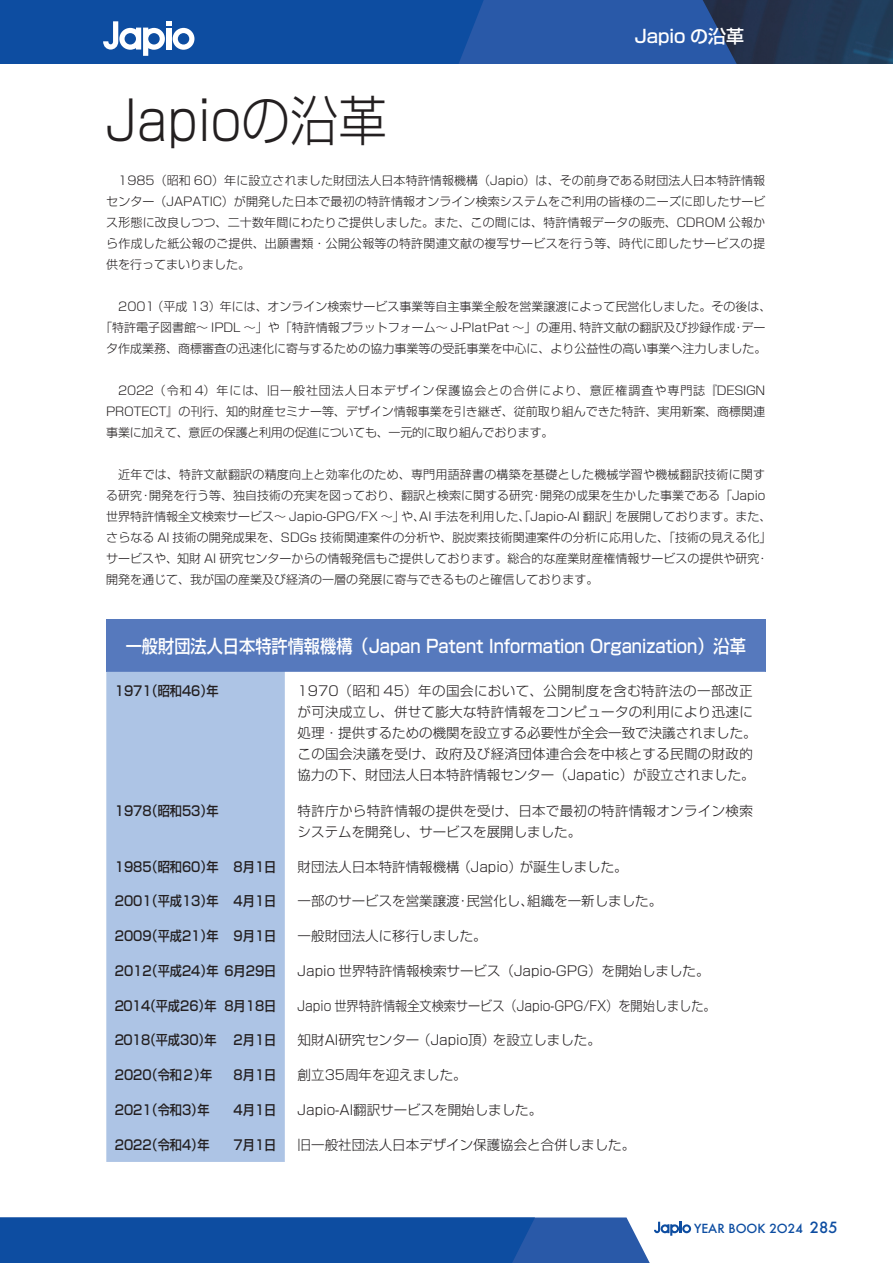
<style>
.page{position:relative;width:893px;height:1263px;background:#fff}
.page>*{position:absolute;margin:0;border:0;box-sizing:border-box;transform-origin:0 0}
.本文{font:300 54px "Shin Go Pro";color:#231f20;scale:.9 1}
.本文-2{font:500 18px "Shin Go Pro";color:#fff;scale:.9 1}
.本文-3{font:500 18px "Shin Go Pro";color:#fff}
.t1{font:500 15px "Futura";color:#0d4da1}
.本文-4{font:300 13.5px/21px "Shin Go Pro";letter-spacing:.025em;color:#231f20}
.本文-5{font:300 13.5px "Shin Go Pro";color:#231f20}
.本文-6{font:500 13.5px "Shin Go Pro";color:#231f20;scale:.9 1}
.本文-7{font:300 13.5px "Shin Go Pro";color:#231f20;scale:.9 1}
.本文-8{font:500 13.5px "Shin Go Pro";letter-spacing:-.02em;color:#231f20;scale:.9 1}
.t2{font:500 12.15px "Futura";color:#0d4da1}
.本文-9{font:300 12px/21px "Shin Go Pro";color:#231f20;text-align:justify}
</style>
<div class="page">
<img style="left:737px;top:0;width:156px;height:64px">
<svg style="left:484px;top:0;width:253px;height:64px;background:#2855a1"></svg>
<svg style="left:0;top:0;width:484px;height:64px;background:#1754a5"></svg>
<svg style="left:0;top:1217px;width:691px;height:46px;background:#235ca9"></svg>
<div style="left:106px;top:620px;width:659px;height:52px;background:#5679bd"></div>
<div style="left:106px;top:672px;width:179px;height:490px;background:#adc4e5"></div>
<p class="本文" style="left:106px;top:76px;width:314px">Japioの沿革</p>
<p class="本文-3" style="left:635px;top:21px;width:111px">Japio の沿革</p>
<p class="本文-9" style="left:106px;top:168px;width:661px;text-indent:12px">1985（昭和 60）年に設立されました財団法人日本特許情報機構（Japio）は、その前身である財団法人日本特許情報センター（JAPATIC）が開発した日本で最初の特許情報オンライン検索システムをご利用の皆様のニーズに即したサービス形態に改良しつつ、二十数年間にわたりご提供しました。また、この間には、特許情報データの販売、CDROM 公報から作成した紙公報のご提供、出願書類・公開公報等の特許関連文献の複写サービスを行う等、時代に即したサービスの提供を行ってまいりました。</p>
<p class="本文-9" style="left:118px;top:294px;width:655px">2001（平成 13）年には、オンライン検索サービス事業等自主事業全般を営業譲渡によって民営化しました。その後は、</p>
<p class="本文-9" style="left:100px;top:315px;width:667px">「特許電子図書館～ IPDL ～」や「特許情報プラットフォーム～ J-PlatPat ～」の運用、特許文献の翻訳及び抄録作成・デー</p>
<p class="本文-9" style="left:106px;top:336px;width:661px">タ作成業務、商標審査の迅速化に寄与するための協力事業等の受託事業を中心に、より公益性の高い事業へ注力しました。</p>
<p class="本文-9" style="left:106px;top:378px;width:661px;text-indent:12px">2022（令和 4）年には、旧一般社団法人日本デザイン保護協会との合併により、意匠権調査や専門誌『DESIGN PROTECT』の刊行、知的財産セミナー等、デザイン情報事業を引き継ぎ、従前取り組んできた特許、実用新案、商標関連事業に加えて、意匠の保護と利用の促進についても、一元的に取り組んでおります。</p>
<p class="本文-9" style="left:106px;top:462px;width:667px;text-align:left;text-indent:12px">近年では、特許文献翻訳の精度向上と効率化のため、専門用語辞書の構築を基礎とした機械学習や機械翻訳技術に関する研究・開発を行う等、独自技術の充実を図っており、翻訳と検索に関する研究・開発の成果を生かした事業である「Japio世界特許情報全文検索サービス～ Japio-GPG/FX ～」や、AI 手法を利用した、「Japio-AI 翻訳」を展開しております。また、さらなる AI 技術の開発成果を、SDGs 技術関連案件の分析や、脱炭素技術関連案件の分析に応用した、「技術の見える化」サービスや、知財 AI 研究センターからの情報発信もご提供しております。総合的な産業財産権情報サービスの提供や研究・開発を通じて、我が国の産業及び経済の一層の発展に寄与できるものと確信しております。</p>
<p class="本文-2" style="left:126px;top:631px;width:691px">一般財団法人日本特許情報機構（Japan Patent Information Organization）沿革</p>
<p class="本文-6" style="left:115px;top:679px;width:117px">1971（昭和46）年</p>
<p class="本文-4" style="left:298px;top:678px;width:460px">1970（昭和 45）年の国会において、公開制度を含む特許法の一部改正が可決成立し、併せて膨大な特許情報をコンピュータの利用により迅速に処理・提供するための機関を設立する必要性が全会一致で決議されました。</p>
<p class="本文-4" style="left:298px;top:741px;width:459px">この国会決議を受け、政府及び経済団体連合会を中核とする民間の財政的協力の下、財団法人日本特許情報センター（Japatic）が設立されました。</p>
<p class="本文-6" style="left:115px;top:799px;width:117px">1978（昭和53）年</p>
<p class="本文-4" style="left:298px;top:798px;width:457px">特許庁から特許情報の提供を受け、日本で最初の特許情報オンライン検索システムを開発し、サービスを展開しました。</p>
<p class="本文-6" style="left:115px;top:855px;width:117px">1985（昭和60）年</p>
<p class="本文-6" style="left:234px;top:855px;width:49px">8月1日</p>
<p class="本文-5" style="left:298px;top:855px;width:332px">財団法人日本特許情報機構 （Japio）が誕生しました。</p>
<p class="本文-6" style="left:115px;top:890px;width:117px">2001（平成13）年</p>
<p class="本文-6" style="left:234px;top:890px;width:49px">4月1日</p>
<p class="本文-5" style="left:298px;top:890px;width:366px">一部のサービスを営業譲渡・民営化し、組織を一新しました。</p>
<p class="本文-6" style="left:115px;top:925px;width:117px">2009（平成21）年</p>
<p class="本文-6" style="left:234px;top:925px;width:49px">9月1日</p>
<p class="本文-5" style="left:298px;top:925px;width:190px">一般財団法人に移行しました。</p>
<p class="本文-6" style="left:115px;top:960px;width:181px">2012（平成24）年 6月29日</p>
<p class="本文-5" style="left:298px;top:960px;width:413px">Japio 世界特許情報検索サービス（Japio-GPG）を開始しました。</p>
<p class="本文-8" style="left:115px;top:994px;width:115px">2014（平成26）年</p>
<p class="本文-6" style="left:224px;top:994px;width:59px">8月18日</p>
<p class="本文-7" style="left:298px;top:994px;width:466px">Japio 世界特許情報全文検索サービス（Japio-GPG/FX）を開始しました。</p>
<p class="本文-8" style="left:115px;top:1029px;width:115px">2018（平成30）年</p>
<p class="本文-6" style="left:234px;top:1029px;width:49px">2月1日</p>
<p class="本文-5" style="left:298px;top:1029px;width:305px">知財AI研究センター （Japio頂）を設立しました。</p>
<p class="本文-6" style="left:115px;top:1064px;width:110px">2020（令和２）年</p>
<p class="本文-6" style="left:234px;top:1064px;width:49px">8月1日</p>
<p class="本文-5" style="left:298px;top:1064px;width:170px">創立35周年を迎えました。</p>
<p class="本文-6" style="left:115px;top:1099px;width:107px">2021（令和3）年</p>
<p class="本文-6" style="left:234px;top:1099px;width:49px">4月1日</p>
<p class="本文-5" style="left:298px;top:1099px;width:246px">Japio-AI翻訳サービスを開始しました。</p>
<p class="本文-6" style="left:115px;top:1133px;width:107px">2022（令和4）年</p>
<p class="本文-6" style="left:234px;top:1133px;width:49px">7月1日</p>
<p class="本文-5" style="left:298px;top:1133px;width:339px">旧一般社団法人日本デザイン保護協会と合併しました。</p>
<p class="t2" style="left:694px;top:1220px;width:110px">YEAR BOOK 2O24</p>
<p class="t1" style="left:810px;top:1217px;width:29px">285</p>
</div>
